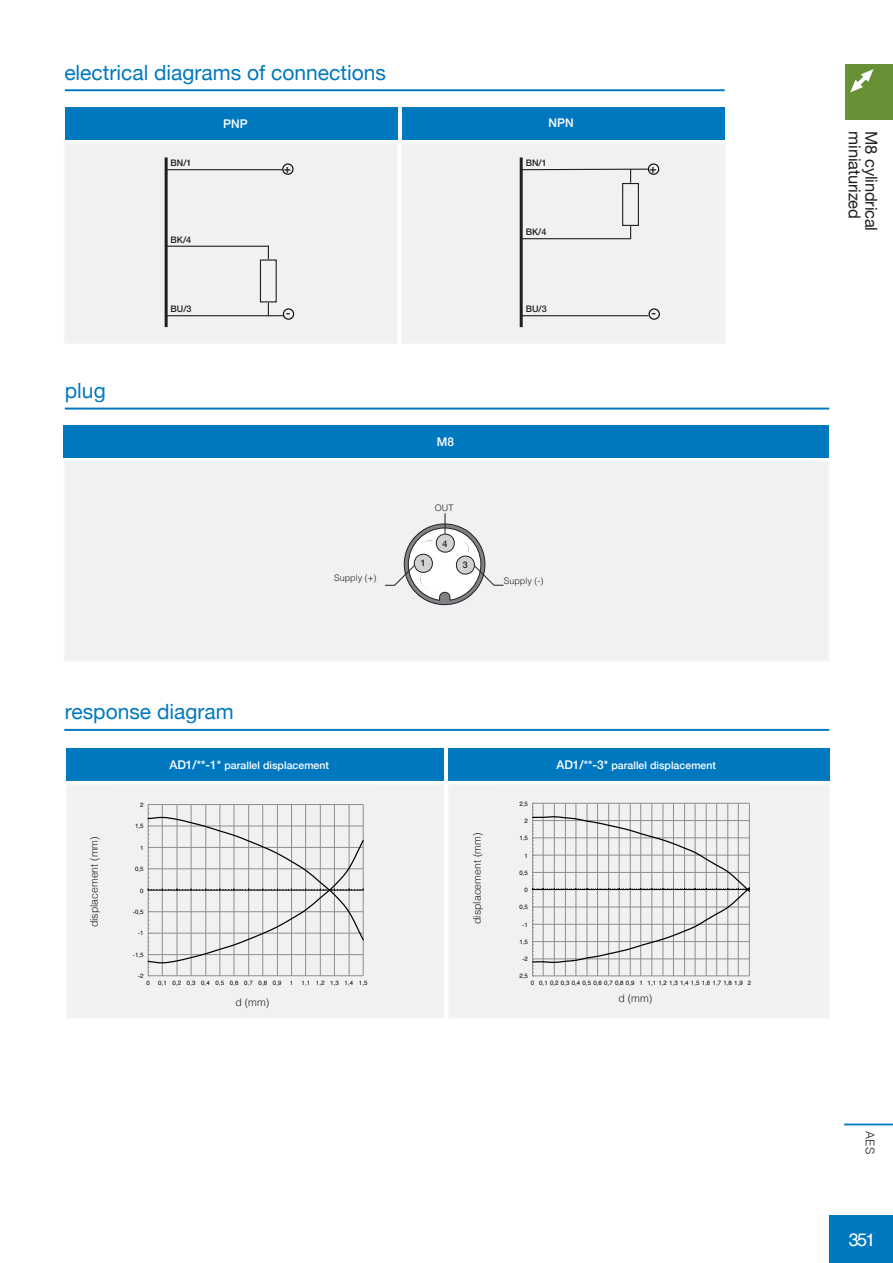
<style>
.page{position:relative;width:893px;height:1263px;background:#fff}
.page>*{position:absolute;margin:0;border:0;box-sizing:border-box;transform-origin:0 0}
.t1{font:21px "Helvetica Neue";color:#0078c0}
.t2{font:18px "Helvetica";color:#fff}
.t3{font:16.5px "Helvetica Neue";letter-spacing:-.01em;color:#231f20}
.t4{font:500 12px "Helvetica Neue";color:#fff}
.t5{font:500 12px "Helvetica Neue";color:#231f20}
.t6{font:300 12px "Helvetica";color:#231f20}
.t7{font:500 10.5px "Helvetica Neue";letter-spacing:.005em;color:#fff}
.t8{font:300 10.5px "Helvetica";color:#231f20}
.t9{font:500 9px "Helvetica Neue";color:#231f20}
.t10{font:300 9px "Helvetica";color:#231f20}
.t11{font:6.15px "Helvetica";color:#000}
.s1{font-size:12px}
</style>
<div class="page">
<div style="left:402px;top:107px;width:323px;height:32px;background:#0078c0"></div>
<div style="left:65px;top:107px;width:332px;height:32px;background:#0078c0"></div>
<hr style="left:65px;top:89px;width:660px;height:2px;background:#0078c0">
<div style="left:401px;top:143px;width:325px;height:201px;background:#f0f1f2"></div>
<div style="left:64px;top:143px;width:334px;height:201px;background:#f0f1f2"></div>
<div style="left:64px;top:425px;width:765px;height:33px;background:#0078c0"></div>
<div style="left:64px;top:460px;width:765px;height:201px;background:#f0f1f2"></div>
<hr style="left:65px;top:408px;width:764px;height:2px;background:#0078c0">
<hr style="left:64px;top:729px;width:765px;height:2px;background:#0078c0">
<hr style="left:165px;top:157px;width:3px;height:170px;background:#231f20">
<hr style="left:165px;top:169px;width:118px;height:1px;background:#231f20">
<hr style="left:165px;top:315px;width:119px;height:1px;background:#231f20">
<hr style="left:165px;top:246px;width:104px;height:1px;background:#231f20">
<hr style="left:520px;top:157px;width:3px;height:170px;background:#231f20">
<svg style="left:268px;top:247px;width:1px;height:12px"></svg>
<svg style="left:268px;top:303px;width:1px;height:12px"></svg>
<div style="left:260px;top:259px;width:17px;height:43px;border:1px solid #231f20"></div>
<div style="left:282px;top:163px;width:12px;height:12px;border:1px solid #000;border-radius:50%"></div>
<div style="left:283px;top:308px;width:11px;height:12px;border:1px solid #000;border-radius:50%"></div>
<svg style="left:519px;top:168px;width:130px;height:149px"></svg>
<div style="left:622px;top:183px;width:17px;height:43px;border:1px solid #231f20"></div>
<div style="left:648px;top:163px;width:11px;height:12px;border:1px solid #000;border-radius:50%"></div>
<div style="left:648px;top:308px;width:12px;height:12px;border:1px solid #000;border-radius:50%"></div>
<div style="left:66px;top:748px;width:378px;height:32px;background:#0078c0"></div>
<div style="left:66px;top:784px;width:378px;height:234px;background:#f0f1f2"></div>
<div style="left:448px;top:784px;width:382px;height:234px;background:#f0f1f2"></div>
<div style="left:448px;top:748px;width:382px;height:32px;background:#0078c0"></div>
<svg style="left:147px;top:804px;width:217px;height:173px"></svg>
<svg style="left:532px;top:802px;width:218px;height:175px"></svg>
<div style="left:829px;top:1214px;width:64px;height:49px;background:#0078c0"></div>
<hr style="left:844px;top:1123px;width:49px;height:2px;background:#0078c0">
<div style="left:845px;top:64px;width:48px;height:55px;background:#689136"></div>
<svg style="left:850px;top:69px;width:23px;height:23px"></svg>
<svg style="left:385px;top:513px;width:119px;height:88px"></svg>
<p class="t1" style="left:64px;top:57px;width:323px">electrical diagrams of connections</p>
<p class="t1" style="left:65px;top:375px;width:42px">plug</p>
<p class="t9" style="left:171px;top:156px;width:23px">BN/1</p>
<p class="t9" style="left:171px;top:232px;width:22px">BK/4</p>
<p class="t9" style="left:171px;top:301px;width:23px">BU/3</p>
<p class="t4" style="left:223px;top:114px;width:26px">PNP</p>
<p class="t4" style="left:548px;top:114px;width:27px">NPN</p>
<p class="t5" style="left:284px;top:159px;width:9px">+</p>
<p class="t9" style="left:526px;top:156px;width:23px">BN/1</p>
<p class="t9" style="left:526px;top:225px;width:22px">BK/4</p>
<p class="t5" style="left:650px;top:159px;width:9px">+</p>
<p class="t9" style="left:526px;top:301px;width:23px">BU/3</p>
<p class="t5" style="left:286px;top:303px;width:6px">-</p>
<p class="t5" style="left:651px;top:303px;width:6px">-</p>
<p class="t10" style="left:334px;top:570px;width:44px">Supply (+)</p>
<p class="t4" style="left:437px;top:432px;width:19px">M8</p>
<p class="t10" style="left:435px;top:500px;width:20px">OUT</p>
<p class="t10" style="left:504px;top:573px;width:41px">Supply (-)</p>
<p class="t1" style="left:65px;top:697px;width:170px">response diagram</p>
<p class="t8" style="left:85px;top:927px;width:93px;rotate:-90deg">displacement (mm)</p>
<p class="t7" style="left:169px;top:756px;width:161px"><span class="s1">AD1/**-1*</span> parallel displacement</p>
<p class="t7" style="left:556px;top:756px;width:161px"><span class="s1">AD1/**-3*</span> parallel displacement</p>
<p class="t11" style="left:140px;top:800px;width:5px">2</p>
<p class="t11" style="left:519px;top:799px;width:10px">2,5</p>
<p class="t11" style="left:135px;top:821px;width:10px">1,5</p>
<p class="t11" style="left:524px;top:816px;width:5px">2</p>
<p class="t11" style="left:140px;top:843px;width:5px">1</p>
<p class="t11" style="left:135px;top:864px;width:10px">0,5</p>
<p class="t11" style="left:140px;top:886px;width:5px">0</p>
<p class="t11" style="left:133px;top:907px;width:12px">-0,5</p>
<p class="t8" style="left:468px;top:924px;width:93px;rotate:-90deg">displacement (mm)</p>
<p class="t11" style="left:519px;top:833px;width:10px">1,5</p>
<p class="t11" style="left:524px;top:851px;width:5px">1</p>
<p class="t11" style="left:519px;top:868px;width:10px">0,5</p>
<p class="t11" style="left:524px;top:885px;width:5px">0</p>
<p class="t11" style="left:517px;top:902px;width:12px">-0,5</p>
<p class="t11" style="left:522px;top:920px;width:7px">-1</p>
<p class="t11" style="left:138px;top:928px;width:7px">-1</p>
<p class="t11" style="left:517px;top:937px;width:12px">-1,5</p>
<p class="t11" style="left:133px;top:950px;width:12px">-1,5</p>
<p class="t11" style="left:522px;top:954px;width:7px">-2</p>
<p class="t11" style="left:138px;top:971px;width:7px">-2</p>
<p class="t11" style="left:146px;top:978px;width:5px">0</p>
<p class="t11" style="left:158px;top:978px;width:125px">0,1 0,2 0,3 0,4 0,5 0,6 0,7 0,8 0,9</p>
<p class="t11" style="left:290px;top:978px;width:5px">1</p>
<p class="t11" style="left:302px;top:978px;width:67px">1,1 1,2 1,3 1,4 1,5</p>
<p class="t11" style="left:517px;top:971px;width:12px">-2,5</p>
<p class="t11" style="left:531px;top:978px;width:222px">0 0,1 0,2 0,3 0,4 0,5 0,6 0,7 0,8 0,9 1 1,1 1,2 1,3 1,4 1,5 1,6 1,7 1,8 1,9 2</p>
<p class="t8" style="left:235px;top:993px;width:35px">d (mm)</p>
<p class="t8" style="left:618px;top:989px;width:35px">d (mm)</p>
<p class="t3" style="left:867px;top:131px;width:89px;rotate:90deg">miniaturized</p>
<p class="t3" style="left:883px;top:131px;width:101px;rotate:90deg">M8 cylindrical</p>
<p class="t6" style="left:880px;top:1131px;width:24px;rotate:90deg">AES</p>
<h2 class="t2" style="left:849px;top:1225px;width:28px">351</h2>
</div>
